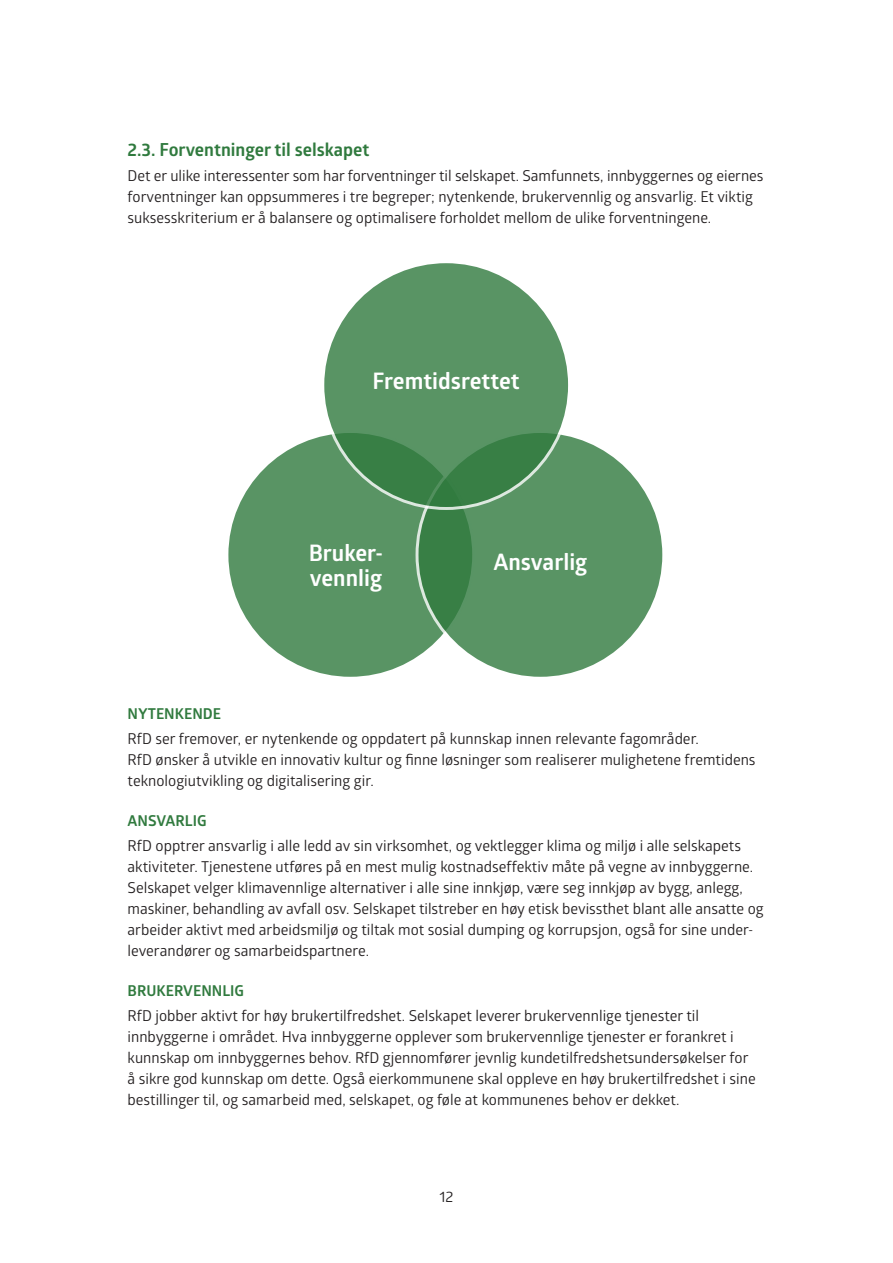
<style>
.page{position:relative;width:893px;height:1263px;background:#fff}
.page>*{position:absolute;margin:0;border:0;box-sizing:border-box;transform-origin:0 0}
.t1{font:700 22.8px/25.8px "Glober";color:#fff}
.t2{font:700 18px "Glober";color:#307a3e}
.t3{font:15px/21px "Glober";color:#231f20}
.t4{font:700 15px "Glober";color:#307a3e}
</style>
<div class="page">
<div style="left:227px;top:431px;width:247px;height:247px;background:#599464;border-radius:50%"></div>
<svg style="left:417px;top:431px;width:247px;height:247px;background:#599464"></svg>
<svg style="left:323px;top:262px;width:247px;height:246px;background:#569261"></svg>
<p class="t2" style="left:128px;top:137px;width:243px">2.3. Forventninger til selskapet</p>
<p class="t3" style="left:128px;top:165px;width:637px">Det er ulike interessenter som har forventninger til selskapet. Samfunnets, innbyggernes og eiernes forventninger kan oppsummeres i tre begreper; nytenkende, brukervennlig og ansvarlig. Et viktig suksesskriterium er å balansere og optimalisere forholdet mellom de ulike forventningene.</p>
<h1 class="t1" style="left:373px;top:367px;width:149px">Fremtidsrettet</h1>
<h1 class="t1" style="left:309px;top:539px;width:76px">Bruker&shy;vennlig</h1>
<h1 class="t1" style="left:493px;top:548px;width:96px">Ansvarlig</h1>
<p class="t4" style="left:128px;top:703px;width:95px">NYTENKENDE</p>
<p class="t3" style="left:128px;top:728px;width:629px">RfD ser fremover, er nytenkende og oppdatert på kunnskap innen relevante fagområder.<br>RfD ønsker å utvikle en innovativ kultur og finne løsninger som realiserer mulighetene fremtidens teknologiutvikling og digitalisering gir.</p>
<p class="t4" style="left:128px;top:810px;width:81px">ANSVARLIG</p>
<p class="t3" style="left:128px;top:835px;width:638px">RfD opptrer ansvarlig i alle ledd av sin virksomhet, og vektlegger klima og miljø i alle selskapets aktiviteter. Tjenestene utføres på en mest mulig kostnadseffektiv måte på vegne av innbyggerne.<br>Selskapet velger klimavennlige alternativer i alle sine innkjøp, være seg innkjøp av bygg, anlegg, maskiner, behandling av avfall osv. Selskapet tilstreber en høy etisk bevissthet blant alle ansatte og arbeider aktivt med arbeidsmiljø og tiltak mot sosial dumping og korrupsjon, også for sine under&shy;leverandører og samarbeidspartnere.</p>
<p class="t4" style="left:128px;top:980px;width:118px">BRUKERVENNLIG</p>
<p class="t3" style="left:128px;top:1005px;width:630px">RfD jobber aktivt for høy brukertilfredshet. Selskapet leverer brukervennlige tjenester til innbyggerne i området. Hva innbyggerne opplever som brukervennlige tjenester er forankret i kunnskap om innbyggernes behov. RfD gjennomfører jevnlig kundetilfredshetsundersøkelser for å sikre god kunnskap om dette. Også eierkommunene skal oppleve en høy brukertilfredshet i sine bestillinger til, og samarbeid med, selskapet, og føle at kommunenes behov er dekket.</p>
<p class="t3" style="left:439px;top:1185px;width:15px">12</p>
</div>
